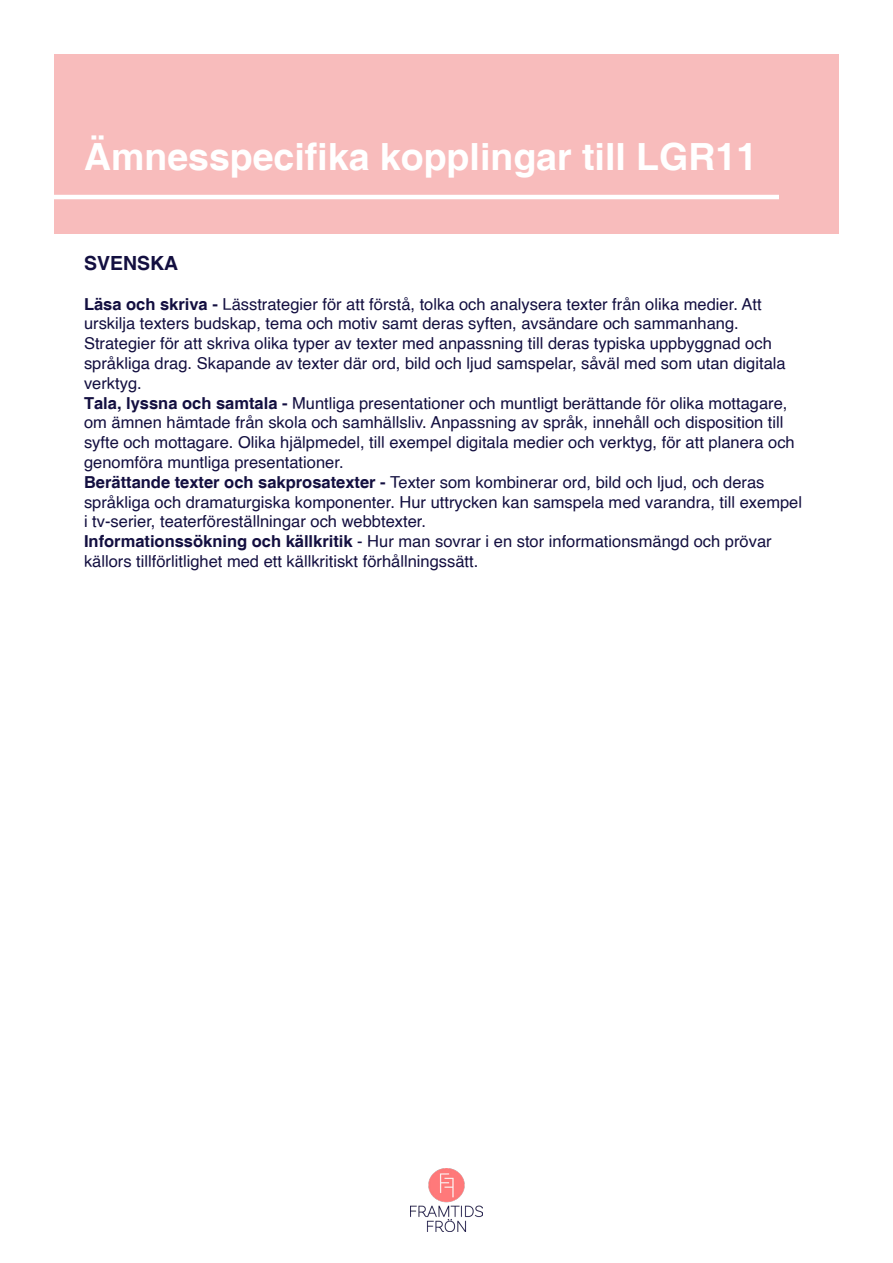
<style>
.page{position:relative;width:893px;height:1263px;background:#fff}
.page>*{position:absolute;margin:0;border:0;box-sizing:border-box;transform-origin:0 0}
.t1{font:700 37.5px "Helvetica";color:#fff}
.t2{font:700 19.5px "Helvetica";color:#130f40}
.t3{font:16.5px/19.8px "Helvetica";color:#130f40}
.s1{font-weight:700}
</style>
<div class="page">
<div style="left:54px;top:54px;width:785px;height:180px;background:#f8bcbc"></div>
<hr style="left:54px;top:195px;width:725px;height:4px;background:#fff">
<img style="left:411px;top:1168px;width:71px;height:64px">
<p class="t1" style="left:84px;top:134px;width:675px">Ämnesspecifika kopplingar till LGR11</p>
<p class="t2" style="left:84px;top:251px;width:96px">SVENSKA</p>
<p class="t3" style="left:84px;top:294px;width:679px"><span class="s1">Läsa och skriva -</span> Lässtrategier för att förstå, tolka och analysera texter från olika medier. Att</p>
<p class="t3" style="left:84px;top:314px;width:656px">urskilja texters budskap, tema och motiv samt deras syften, avsändare och sammanhang.</p>
<p class="t3" style="left:84px;top:334px;width:703px">Strategier för att skriva olika typer av texter med anpassning till deras typiska uppbyggnad och språkliga drag. Skapande av texter där ord, bild och ljud samspelar, såväl med som utan digitala verktyg.</p>
<p class="t3" style="left:84px;top:393px;width:712px"><span class="s1">Tala, lyssna och samtala -</span> Muntliga presentationer och muntligt berättande för olika mottagare, om ämnen hämtade från skola och samhällsliv. Anpassning av språk, innehåll och disposition till syfte och mottagare. Olika hjälpmedel, till exempel digitala medier och verktyg, för att planera och genomföra muntliga presentationer.</p>
<p class="t3" style="left:84px;top:473px;width:720px"><span class="s1">Berättande texter och sakprosatexter -</span> Texter som kombinerar ord, bild och ljud, och deras språkliga och dramaturgiska komponenter. Hur uttrycken kan samspela med varandra, till exempel i tv-serier, teaterföreställningar och webbtexter.</p>
<p class="t3" style="left:84px;top:532px;width:689px"><span class="s1">Informationssökning och källkritik</span> - Hur man sovrar i en stor informationsmängd och prövar källors tillförlitlighet med ett källkritiskt förhållningssätt.</p>
</div>
